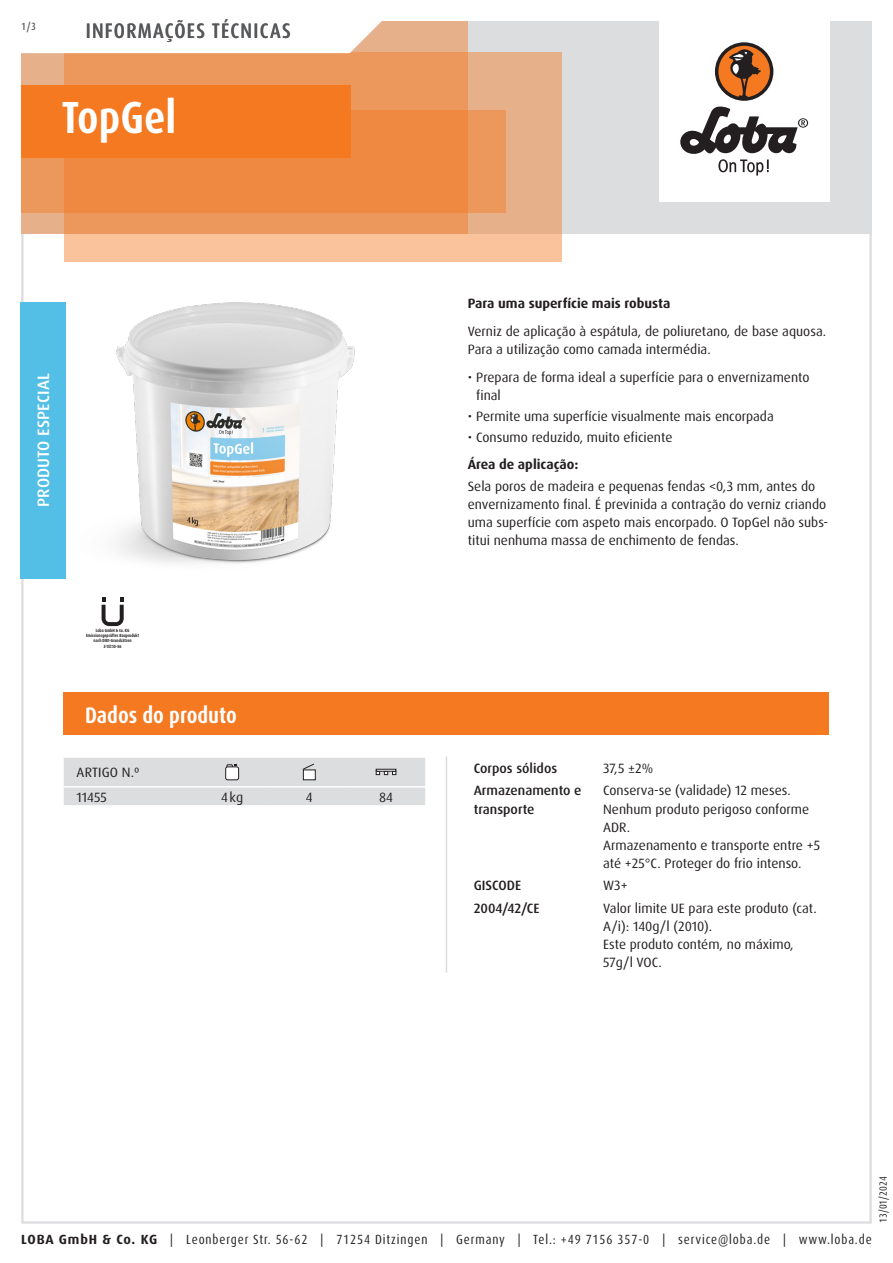
<style>
.page{position:relative;width:893px;height:1263px;background:#fff}
.page>*{position:absolute;margin:0;border:0;box-sizing:border-box;transform-origin:0 0}
.Produktname_weiss{font:700 condensed 45px "Dax Pro";color:#fff}
.Abschnitt{font:700 condensed 22.5px "Dax Pro";color:#fff}
.TI{font:500 condensed 21px "Dax Pro";letter-spacing:.06em;color:#57585a}
.Produktart_Grundierung{font:500 16.5px "Dax Pro";letter-spacing:.01em;color:#fff}
.Text{font:13.5px/18px "Dax Pro";color:#231f20}
.Text_ohne_Silbentrennung{font:13.5px/18px "Dax Pro";color:#231f20}
.Text_Medium{font:500 13.5px/18px "Dax Pro";color:#231f20}
.Text_Bold{font:700 13.5px "Dax Pro";color:#231f20}
.Text_Großbuchstaben{font:13.5px "Dax Pro";letter-spacing:.01em;color:#231f20}
.Text_zentriert{font:13.5px "Dax Pro";color:#231f20}
.t1{font:condensed 13.35px "Dax Pro";letter-spacing:.065em;color:#231f20}
.t2{font:condensed 10.5px "Dax Pro";color:#231f20}
.t3{font:500 condensed 10.5px "Dax Pro";color:#57585a}
.t4{font:700 4.5px/5.2px "Dax Pro";color:#231f20;text-align:center;scale:.82 1}
.s1{font-weight:700;font-stretch:normal}
</style>
<div class="page">
<hr style="left:446px;top:756px;width:1px;height:217px;background:#dcdddf">
<svg style="left:64px;top:757px;width:361px;height:49px;background:#dcdddf"></svg>
<div style="left:376px;top:769px;width:20px;height:2px;border:1px solid #231f20"></div>
<div style="left:64px;top:692px;width:765px;height:43px;background:#f47921"></div>
<svg style="left:102px;top:597px;width:22px;height:29px"></svg>
<img style="left:116px;top:302px;width:239px;height:262px">
<div style="left:20px;top:302px;width:46px;height:276px;background:#53bfe6"></div>
<div style="left:21px;top:21px;width:851px;height:213px;background:#dcdddf"></div>
<div style="left:659px;top:0;width:170px;height:202px;background:#fff"></div>
<svg style="left:680px;top:106px;width:128px;height:70px"></svg>
<div style="left:715px;top:42px;width:58px;height:59px;background:#231f20;border-radius:50%"></div>
<svg style="left:718px;top:45px;width:52px;height:52px"></svg>
<div style="left:64px;top:52px;width:497px;height:209px;background:linear-gradient(to right,#fec79f,#efb992)"></div>
<div style="left:21px;top:111px;width:485px;height:102px;background:#ec975b"></div>
<svg style="left:21px;top:21px;width:447px;height:213px;background:#ed9150"></svg>
<svg style="left:21px;top:21px;width:411px;height:34px;background:#faede4"></svg>
<div style="left:21px;top:85px;width:330px;height:72px;background:#f47921"></div>
<p class="t3" style="left:21px;top:19px;width:16px">1/3</p>
<p class="TI" style="left:86px;top:17px;width:207px">INFORMAÇÕES TÉCNICAS</p>
<p class="Produktname_weiss" style="left:61px;top:89px;width:116px">TopGel</p>
<p class="Produktart_Grundierung" style="left:33px;top:507px;width:135px;rotate:-90deg">PRODUTO ESPECIAL</p>
<p class="t4" style="left:86px;top:628px;width:66px">Loba GmbH &amp; Co. KG<br>Emissionsgeprüftes Bauprodukt nach DIBt-Grundsätzen<br>Z-157.10-86</p>
<p class="Abschnitt" style="left:85px;top:700px;width:153px">Dados do produto</p>
<p class="Text_Großbuchstaben" style="left:77px;top:764px;width:64px">ARTIGO N.º</p>
<p class="Text" style="left:77px;top:788px;width:32px">11455</p>
<p class="Text_zentriert" style="left:221px;top:788px;width:23px">4kg</p>
<p class="Text_zentriert" style="left:306px;top:788px;width:8px">4</p>
<p class="Text_zentriert" style="left:379px;top:788px;width:15px">84</p>
<p class="Text_Bold" style="left:468px;top:295px;width:204px">Para uma superfície mais robusta</p>
<p class="Text" style="left:468px;top:323px;width:360px">Verniz de aplicação à espátula, de poliuretano, de base aquosa.<br>Para a utilização como camada intermédia.</p>
<p class="Text" style="left:476px;top:368px;width:335px;text-indent:-9px">• Prepara de forma ideal a superfície para o envernizamento final</p>
<p class="Text" style="left:468px;top:407px;width:308px">• Permite uma superfície visualmente mais encorpada</p>
<p class="Text" style="left:468px;top:428px;width:206px">• Consumo reduzido, muito eficiente</p>
<p class="Text_Bold" style="left:468px;top:456px;width:112px">Área de aplicação:</p>
<p class="Text" style="left:468px;top:477px;width:362px">Sela poros de madeira e pequenas fendas &lt;0,3 mm, antes do envernizamento final. É previnida a contração do verniz criando uma superfície com aspeto mais encorpado. O TopGel não subs&shy;titui nenhuma massa de enchimento de fendas.</p>
<p class="Text_Medium" style="left:474px;top:759px;width:85px">Corpos sólidos</p>
<p class="Text_ohne_Silbentrennung" style="left:603px;top:759px;width:51px">37,5 ±2%</p>
<p class="Text_Medium" style="left:474px;top:782px;width:109px">Armazenamento e transporte</p>
<p class="Text_ohne_Silbentrennung" style="left:603px;top:782px;width:189px">Conserva-se (validade) 12 meses.</p>
<p class="Text_ohne_Silbentrennung" style="left:603px;top:800px;width:207px">Nenhum produto perigoso conforme<br>ADR.</p>
<p class="Text_ohne_Silbentrennung" style="left:603px;top:836px;width:218px">Armazenamento e transporte entre +5 até +25°C. Proteger do frio intenso.</p>
<p class="Text_Medium" style="left:474px;top:876px;width:49px">GISCODE</p>
<p class="Text_ohne_Silbentrennung" style="left:603px;top:876px;width:26px">W3+</p>
<p class="Text_Medium" style="left:474px;top:899px;width:67px">2004/42/CE</p>
<p class="Text_ohne_Silbentrennung" style="left:603px;top:899px;width:215px">Valor limite UE para este produto (cat.<br>A/i): 140g/l (2010).</p>
<p class="Text_ohne_Silbentrennung" style="left:603px;top:935px;width:192px">Este produto contém, no máximo,<br>57g/l VOC.</p>
<p class="t2" style="left:876px;top:1222px;width:48px;rotate:-90deg">13/01/2024</p>
<p class="t1" style="left:21px;top:1230px;width:852px"><span class="s1">LOBA GmbH &amp; Co. KG</span> | Leonberger Str. 56-62 | 71254 Ditzingen | Germany | Tel.: +49 7156 357-0 | service@loba.de | www.loba.de</p>
</div>
